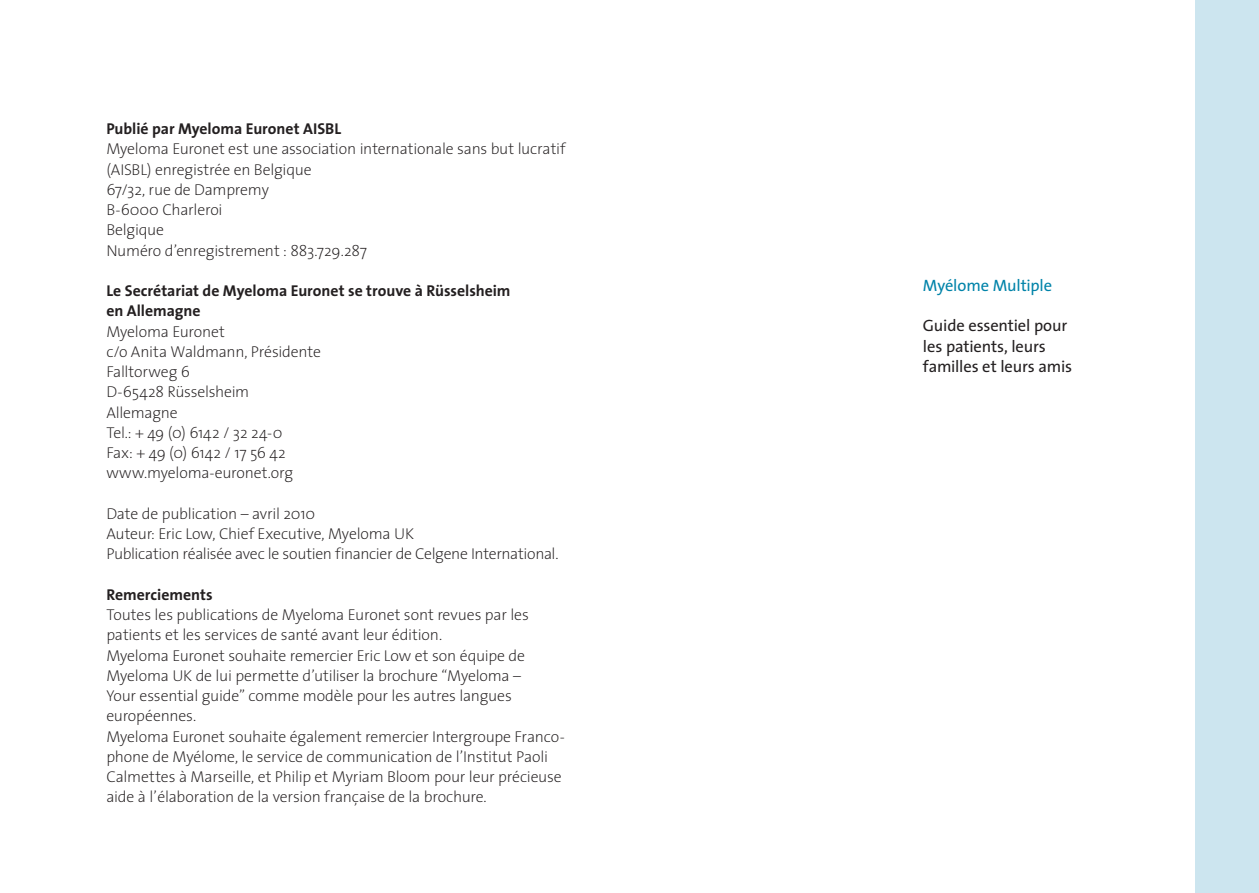
<style>
.page{position:relative;width:1259px;height:893px;background:#fff}
.page>*{position:absolute;margin:0;border:0;box-sizing:border-box;transform-origin:0 0}
.t1{font:16.5px/20.2px "The Sans";letter-spacing:-.01em;color:#231f20}
.t2{font:16.5px "The Sans";letter-spacing:-.01em;color:#0083a9}
.t3{font:200 15.75px/20.2px "The Sans";letter-spacing:-.015em;color:#231f20}
.t4{font:700 15.75px/20.2px "The Sans";color:#231f20}
</style>
<div class="page">
<div style="left:1195px;top:0;width:64px;height:893px;background:#cce5ef"></div>
<p class="t4" style="left:106px;top:119px;width:236px">Publié par Myeloma Euronet AISBL</p>
<p class="t3" style="left:106px;top:139px;width:461px">Myeloma Euronet est une association internationale sans but lucratif (AISBL) enregistrée en Belgique<br>67/32, rue de Dampremy<br>B-6000 Charleroi<br>Belgique<br>Numéro d’enregistrement : 883.729.287</p>
<p class="t4" style="left:106px;top:281px;width:406px">Le Secrétariat de Myeloma Euronet se trouve à Rüsselsheim en Allemagne</p>
<p class="t3" style="left:106px;top:321px;width:216px">Myeloma Euronet<br>c/o Anita Waldmann, Présidente<br>Falltorweg 6<br>D-65428 Rüsselsheim<br>Allemagne<br>Tel.: + 49 (0) 6142 / 32 24-0<br>Fax: + 49 (0) 6142 / 17 56 42 www.myeloma-euronet.org</p>
<p class="t3" style="left:106px;top:504px;width:454px">Date de publication – avril 2010<br>Auteur: Eric Low, Chief Executive, Myeloma UK<br>Publication réalisée avec le soutien financier de Celgene International.</p>
<p class="t4" style="left:106px;top:585px;width:108px">Remerciements</p>
<p class="t3" style="left:106px;top:605px;width:460px">Toutes les publications de Myeloma Euronet sont revues par les patients et les services de santé avant leur édition.<br>Myeloma Euronet souhaite remercier Eric Low et son équipe de Myeloma UK de lui permette d’utiliser la brochure “Myeloma –<br>Your essential guide” comme modèle pour les autres langues européennes.<br>Myeloma Euronet souhaite également remercier Intergroupe Franco&shy;phone de Myélome, le service de communication de l’Institut Paoli Calmettes à Marseille, et Philip et Myriam Bloom pour leur précieuse aide à l’élaboration de la version française de la brochure.</p>
<p class="t2" style="left:923px;top:275px;width:131px">Myélome Multiple</p>
<p class="t1" style="left:923px;top:316px;width:150px">Guide essentiel pour les patients, leurs familles et leurs amis</p>
</div>
